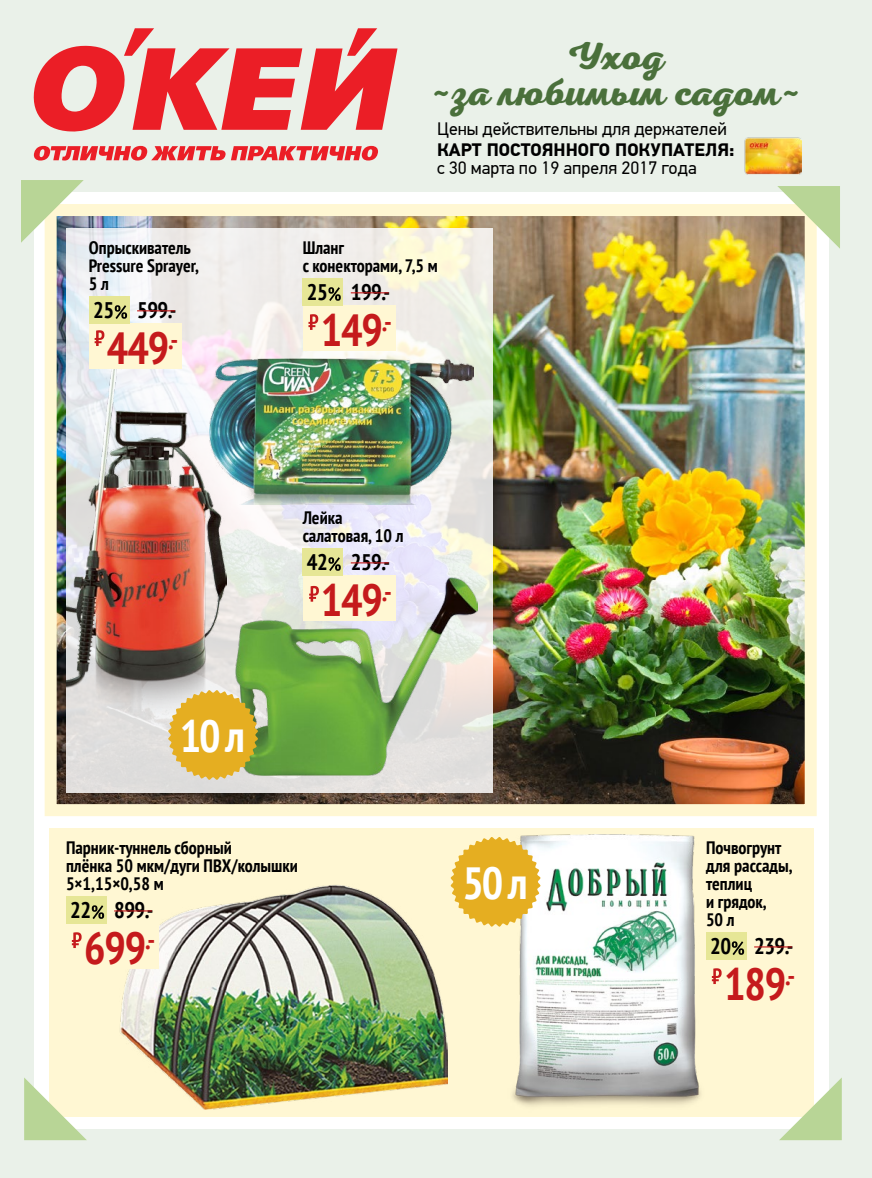
<style>
.page{position:relative;width:872px;height:1178px;background:#eaf1e9}
.page>*{position:absolute;margin:0;border:0;box-sizing:border-box;transform-origin:0 0}
.t1{font:700 condensed 45px "PT Sans";letter-spacing:-.025em;color:#c51a1c}
.t2{font:700 condensed 45px "PT Sans";color:#fff}
.t3{font:700 39px/36px "Nexa Script";color:#4a703b;text-align:center}
.t4{font:700 condensed 22.5px "PT Sans";letter-spacing:-.025em;color:#000}
.t5{font:700 condensed 18px/18px "PT Sans";color:#000}
.t6{font:18px "PF Din Text Pro";color:#000}
.t7{font:700 18px "PF Din Text Pro";color:#000}
</style>
<div class="page">
<div style="left:34px;top:192px;width:794px;height:936px;background:#fff"></div>
<div style="left:49px;top:828px;width:764px;height:288px;background:#fff7d3"></div>
<img style="left:58px;top:217px;width:745px;height:586px">
<div style="left:45px;top:204px;width:771px;height:612px;border:12px solid #fff7d3"></div>
<svg style="left:66px;top:228px;width:426px;height:564px;background:#ecebe8"></svg>
<svg style="left:33px;top:28px;width:364px;height:104px"></svg>
<svg style="left:34px;top:146px;width:191px;height:15px"></svg>
<svg style="left:231px;top:146px;width:147px;height:15px"></svg>
<img style="left:744px;top:138px;width:58px;height:36px">
<img style="left:512px;top:834px;width:189px;height:273px">
<img style="left:226px;top:358px;width:247px;height:146px">
<img style="left:66px;top:307px;width:160px;height:413px">
<div style="left:303px;top:305px;width:92px;height:45px;background:#fff7d3"></div>
<svg style="left:308px;top:314px;width:10px;height:16px"></svg>
<div style="left:303px;top:278px;width:40px;height:27px;background:#e6e696"></div>
<hr style="left:351px;top:292px;width:38px;height:1px;background:#c51a1c">
<svg style="left:328px;top:287px;width:13px;height:14px"></svg>
<svg style="left:712px;top:968px;width:9px;height:16px"></svg>
<hr style="left:754px;top:946px;width:38px;height:1px;background:#c51a1c">
<div style="left:706px;top:932px;width:40px;height:27px;background:#e6e696"></div>
<svg style="left:731px;top:941px;width:13px;height:14px"></svg>
<svg style="left:21px;top:180px;width:63px;height:63px;background:#c7d6b3"></svg>
<svg style="left:777px;top:186px;width:63px;height:63px;background:#bdc499"></svg>
<svg style="left:779px;top:1077px;width:62px;height:63px"></svg>
<img style="left:235px;top:578px;width:243px;height:198px">
<svg style="left:168px;top:690px;width:90px;height:90px;background:#dbb548"></svg>
<img style="left:119px;top:885px;width:329px;height:224px">
<div style="left:66px;top:923px;width:93px;height:45px;background:#fff7d3"></div>
<svg style="left:72px;top:932px;width:10px;height:16px"></svg>
<hr style="left:114px;top:910px;width:38px;height:1px;background:#c51a1c">
<div style="left:66px;top:896px;width:40px;height:27px;background:#e6e696"></div>
<svg style="left:92px;top:905px;width:12px;height:14px"></svg>
<svg style="left:24px;top:1077px;width:63px;height:63px"></svg>
<svg style="left:450px;top:837px;width:90px;height:90px"></svg>
<div style="left:89px;top:323px;width:93px;height:45px;background:#fff7d3"></div>
<hr style="left:137px;top:310px;width:38px;height:1px;background:#c51a1c">
<div style="left:89px;top:296px;width:40px;height:27px;background:#e6e696"></div>
<svg style="left:115px;top:305px;width:12px;height:14px"></svg>
<svg style="left:95px;top:330px;width:9px;height:16px"></svg>
<div style="left:303px;top:575px;width:92px;height:45px;background:#fff7d3"></div>
<hr style="left:351px;top:562px;width:38px;height:1px;background:#c51a1c">
<div style="left:303px;top:548px;width:40px;height:27px;background:#e6e696"></div>
<svg style="left:328px;top:557px;width:13px;height:14px"></svg>
<svg style="left:309px;top:586px;width:10px;height:16px"></svg>
<h2 class="t3" style="left:430px;top:38px;width:372px">Уход<br>~за любимым садом~</h2>
<p class="t5" style="left:89px;top:238px;width:112px">Опрыскиватель<br>Pressure Sprayer,<br>5 л</p>
<p class="t4" style="left:93px;top:296px;width:85px">25 599.-</p>
<h1 class="t1" style="left:107px;top:318px;width:73px">449<sup>.-</sup></h1>
<h1 class="t2" style="left:180px;top:707px;width:66px">10 л</h1>
<p class="t6" style="left:437px;top:118px;width:291px">Цены действительны для держателей</p>
<p class="t7" style="left:437px;top:139px;width:299px">КАРТ ПОСТОЯННОГО ПОКУПАТЕЛЯ:</p>
<p class="t6" style="left:437px;top:157px;width:261px">с 30 марта по 19 апреля 2017 года</p>
<p class="t5" style="left:303px;top:238px;width:137px">Шланг<br>с конекторами, 7,5 м</p>
<p class="t4" style="left:307px;top:278px;width:85px">25 199.-</p>
<h1 class="t1" style="left:321px;top:300px;width:73px">149<sup>.-</sup></h1>
<p class="t5" style="left:303px;top:508px;width:102px">Лейка салатовая, 10 л</p>
<h1 class="t1" style="left:321px;top:570px;width:73px">149<sup>.-</sup></h1>
<p class="t4" style="left:307px;top:548px;width:85px">42 259.-</p>
<p class="t5" style="left:66px;top:838px;width:233px">Парник-туннель сборный<br>плёнка 50 мкм/дуги ПВХ/колышки<br>5×1,15×0,58 м</p>
<p class="t4" style="left:70px;top:896px;width:85px">22 899.-</p>
<h1 class="t1" style="left:84px;top:918px;width:73px">699<sup>.-</sup></h1>
<h1 class="t2" style="left:462px;top:854px;width:66px">50 л</h1>
<p class="t5" style="left:706px;top:838px;width:88px">Почвогрунт для рассады, теплиц<br>и грядок,<br>50 л</p>
<p class="t4" style="left:710px;top:932px;width:85px">20 239.-</p>
<h1 class="t1" style="left:724px;top:954px;width:73px">189<sup>.-</sup></h1>
</div>
